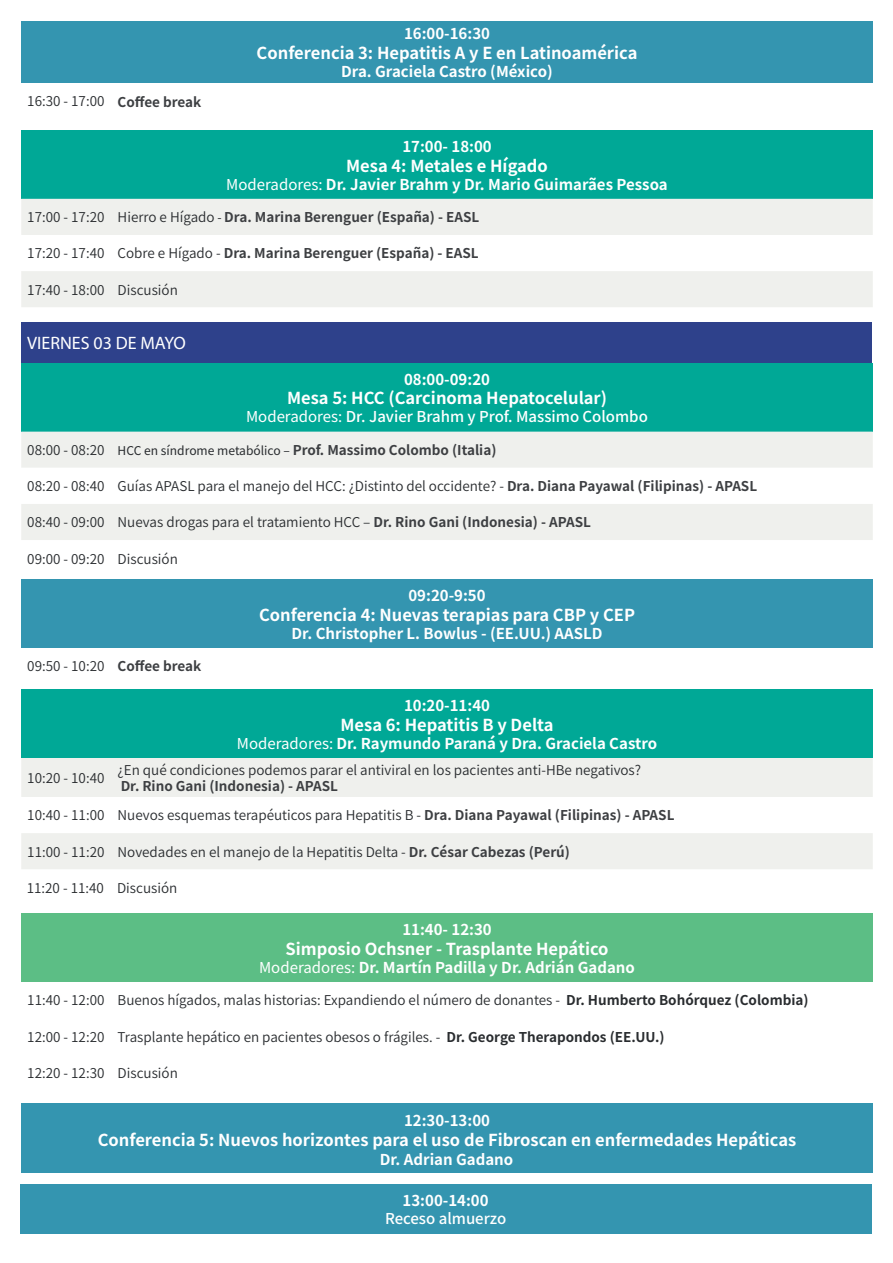
<style>
.page{position:relative;width:893px;height:1263px;background:#fff}
.page>*{position:absolute;margin:0;border:0;box-sizing:border-box;transform-origin:0 0}
.t1{font:18px "Myriad Pro";color:#fff}
._002_Titulos_Mesas_C{font:700 16.5px "Source Han Sans JP";color:#fff}
._003_Moderadores{font:700 15px "Source Han Sans JP";color:#fff}
._001_Horas_en_Título{font:700 15px "Source Han Sans JP";color:#fff}
._002_Titulos_Mesas_C-2{font:500 15px "Source Han Sans JP";color:#fff}
._003_Moderadores-2{font:500 15px "Source Han Sans JP";color:#fff}
._004_Textos{font:13.5px "Source Han Sans JP";color:#292c2f}
._004_Textos-2{font:700 13.5px "Source Han Sans JP";color:#3d3f42}
.s1{font-weight:400}
.s2{font-weight:400;color:#292c2f}
.s3{font-family:"Source Sans Pro";font-weight:400;color:#292c2f}
.s4{font-weight:700;color:#3d3f42}
.s5{font-weight:700}
</style>
<div class="page">
<div style="left:21px;top:21px;width:852px;height:62px;background:#3495b0"></div>
<div style="left:21px;top:131px;width:852px;height:68px;background:#00a896"></div>
<div style="left:21px;top:199px;width:852px;height:108px;background:#eff0ed"></div>
<svg style="left:21px;top:235px;width:852px;height:36px"></svg>
<div style="left:21px;top:364px;width:852px;height:68px;background:#00a896"></div>
<div style="left:21px;top:432px;width:852px;height:36px;background:#eff0ed"></div>
<div style="left:21px;top:504px;width:852px;height:36px;background:#eff0ed"></div>
<div style="left:21px;top:580px;width:852px;height:68px;background:#3495b0"></div>
<div style="left:21px;top:914px;width:852px;height:68px;background:#5cbe85"></div>
<div style="left:20px;top:1184px;width:851px;height:50px;background:#3495b0"></div>
<div style="left:21px;top:690px;width:852px;height:68px;background:#00a896"></div>
<div style="left:21px;top:758px;width:852px;height:111px;background:#eff0ed"></div>
<svg style="left:21px;top:797px;width:852px;height:36px"></svg>
<div style="left:21px;top:322px;width:851px;height:41px;background:#2e418b"></div>
<div style="left:21px;top:1103px;width:852px;height:54px;background:#3495b0"></div>
<div style="left:21px;top:1153px;width:852px;height:20px;background:#3495b0"></div>
<p class="_004_Textos" style="left:27px;top:94px;width:79px">16:30 - 17:00</p>
<p class="_004_Textos-2" style="left:118px;top:94px;width:85px">Coffee break</p>
<p class="_001_Horas_en_Título" style="left:404px;top:25px;width:87px">16:00-16:30</p>
<p class="_002_Titulos_Mesas_C" style="left:257px;top:44px;width:382px">Conferencia 3: Hepatitis A y E en Latinoamérica</p>
<p class="_003_Moderadores" style="left:341px;top:63px;width:213px">Dra. Graciela Castro (México)</p>
<p class="_001_Horas_en_Título" style="left:402px;top:138px;width:91px">17:00- 18:00</p>
<p class="_002_Titulos_Mesas_C" style="left:346px;top:156px;width:203px">Mesa 4: Metales e Hígado</p>
<p class="_003_Moderadores" style="left:226px;top:176px;width:443px"><span class="s1">Moderadores:</span> Dr. Javier Brahm y Dr. Mario Guimarães Pessoa</p>
<p class="_004_Textos" style="left:27px;top:210px;width:79px">17:00 - 17:20</p>
<p class="_004_Textos-2" style="left:118px;top:210px;width:363px"><span class="s2">Hierro e Hígado</span> <span class="s3">-</span> Dra. Marina Berenguer (España) - EASL</p>
<p class="_004_Textos" style="left:27px;top:246px;width:79px">17:20 - 17:40</p>
<p class="_004_Textos-2" style="left:118px;top:246px;width:363px"><span class="s2">Cobre e Hígado -</span> Dra. Marina Berenguer (España) - EASL</p>
<p class="_004_Textos" style="left:27px;top:282px;width:79px">17:40 - 18:00</p>
<p class="_004_Textos" style="left:118px;top:282px;width:62px">Discusión</p>
<p class="t1" style="left:27px;top:332px;width:160px">VIERNES 03 DE MAYO</p>
<p class="_001_Horas_en_Título" style="left:404px;top:371px;width:87px">08:00-09:20</p>
<p class="_002_Titulos_Mesas_C" style="left:287px;top:389px;width:322px">Mesa 5: HCC (Carcinoma Hepatocelular)</p>
<p class="_002_Titulos_Mesas_C-2" style="left:246px;top:408px;width:403px"><span class="s1">Moderadores:</span> Dr. Javier Brahm y Prof. Massimo Colombo</p>
<p class="_004_Textos" style="left:27px;top:442px;width:79px">08:00 - 08:20</p>
<p class="_004_Textos-2" style="left:118px;top:442px;width:380px"><span class="s3">HCC en síndrome metabólico –</span> Prof. Massimo Colombo (Italia)</p>
<p class="_004_Textos" style="left:27px;top:479px;width:79px">08:20 - 08:40</p>
<p class="_004_Textos" style="left:118px;top:479px;width:641px">Guías APASL para el manejo del HCC: ¿Distinto del occidente? - <span class="s4">Dra. Diana Payawal (Filipinas) - APASL</span></p>
<p class="_004_Textos" style="left:27px;top:515px;width:79px">08:40 - 09:00</p>
<p class="_004_Textos" style="left:118px;top:515px;width:475px">Nuevas drogas para el tratamiento HCC – <span class="s4">Dr. Rino Gani (Indonesia) - APASL</span></p>
<p class="_004_Textos" style="left:27px;top:551px;width:79px">09:00 - 09:20</p>
<p class="_004_Textos" style="left:118px;top:551px;width:62px">Discusión</p>
<p class="_001_Horas_en_Título" style="left:408px;top:587px;width:79px">09:20-9:50</p>
<p class="_002_Titulos_Mesas_C" style="left:259px;top:605px;width:377px">Conferencia 4: Nuevas terapias para CBP y CEP</p>
<p class="_003_Moderadores" style="left:291px;top:625px;width:313px">Dr. Christopher L. Bowlus - (EE.UU.) AASLD</p>
<p class="_004_Textos" style="left:27px;top:659px;width:79px">09:50 - 10:20</p>
<p class="_004_Textos-2" style="left:118px;top:659px;width:85px">Coffee break</p>
<p class="_001_Horas_en_Título" style="left:404px;top:697px;width:87px">10:20-11:40</p>
<p class="_002_Titulos_Mesas_C" style="left:341px;top:715px;width:214px">Mesa 6: Hepatitis B y Delta</p>
<p class="_003_Moderadores" style="left:237px;top:735px;width:422px"><span class="s1">Moderadores:</span> Dr. Raymundo Paraná y Dra. Graciela Castro</p>
<p class="_004_Textos" style="left:27px;top:770px;width:79px">10:20 - 10:40</p>
<p class="_004_Textos" style="left:118px;top:762px;width:525px">¿En qué condiciones podemos parar el antiviral en los pacientes anti-HBe negativos?</p>
<p class="_004_Textos-2" style="left:121px;top:778px;width:219px">Dr. Rino Gani (Indonesia) - APASL</p>
<p class="_004_Textos" style="left:27px;top:808px;width:79px">10:40 - 11:00</p>
<p class="_004_Textos" style="left:118px;top:808px;width:558px">Nuevos esquemas terapéuticos para Hepatitis B - <span class="s4">Dra. Diana Payawal (Filipinas) - APASL</span></p>
<p class="_004_Textos" style="left:27px;top:844px;width:79px">11:00 - 11:20</p>
<p class="_004_Textos" style="left:118px;top:844px;width:454px">Novedades en el manejo de la Hepatitis Delta - <span class="s4">Dr. César Cabezas (Perú)</span></p>
<p class="_004_Textos" style="left:27px;top:880px;width:79px">11:20 - 11:40</p>
<p class="_004_Textos" style="left:117px;top:880px;width:62px">Discusión</p>
<p class="_001_Horas_en_Título" style="left:402px;top:921px;width:91px">11:40- 12:30</p>
<p class="_002_Titulos_Mesas_C" style="left:285px;top:939px;width:325px">Simposio Ochsner - Trasplante Hepático</p>
<p class="_003_Moderadores" style="left:259px;top:959px;width:377px"><span class="s1">Moderadores:</span> Dr. Martín Padilla y Dr. Adrián Gadano</p>
<p class="_004_Textos" style="left:27px;top:993px;width:79px">11:40 - 12:00</p>
<p class="_004_Textos" style="left:118px;top:993px;width:692px">Buenos hígados, malas historias: Expandiendo el número de donantes - <span class="s5">Dr. Humberto Bohórquez (Colombia)</span></p>
<p class="_004_Textos" style="left:27px;top:1029px;width:79px">12:00 - 12:20</p>
<p class="_004_Textos" style="left:118px;top:1029px;width:549px">Trasplante hepático en pacientes obesos o frágiles. - <span class="s5">Dr. George Therapondos (EE.UU.)</span></p>
<p class="_004_Textos" style="left:27px;top:1065px;width:79px">12:20 - 12:30</p>
<p class="_004_Textos" style="left:118px;top:1065px;width:62px">Discusión</p>
<p class="_001_Horas_en_Título" style="left:404px;top:1112px;width:87px">12:30-13:00</p>
<p class="_002_Titulos_Mesas_C" style="left:98px;top:1131px;width:700px">Conferencia 5: Nuevos horizontes para el uso de Fibroscan en enfermedades Hepáticas</p>
<p class="_003_Moderadores" style="left:380px;top:1151px;width:135px">Dr. Adrian Gadano</p>
<p class="_001_Horas_en_Título" style="left:403px;top:1192px;width:87px">13:00-14:00</p>
<p class="_003_Moderadores-2" style="left:385px;top:1210px;width:123px">Receso almuerzo</p>
</div>
